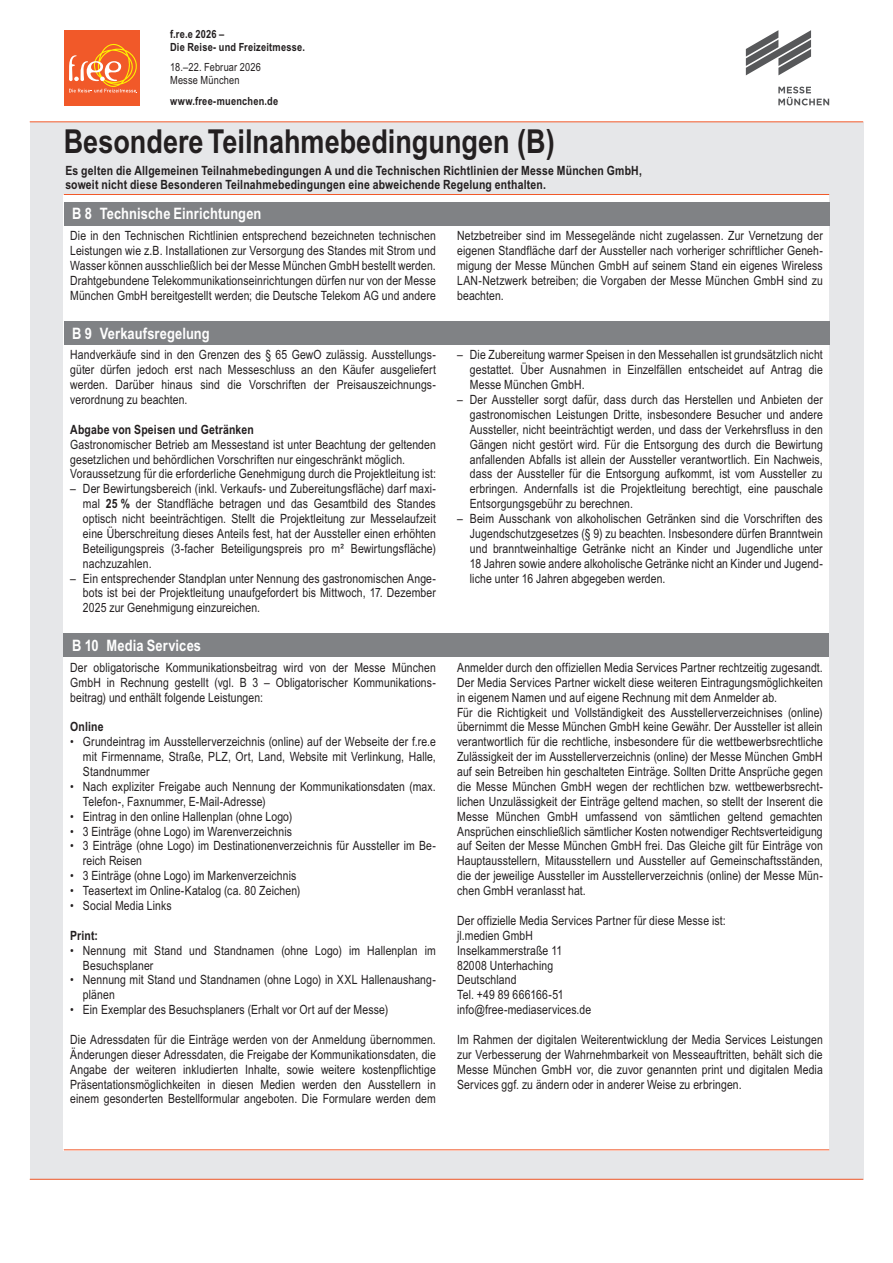
<style>
.page{position:relative;width:893px;height:1263px;background:#fff}
.page>*{position:absolute;margin:0;border:0;box-sizing:border-box;transform-origin:0 0}
.t1{font:700 33px "Arial Narrow";color:#231f20}
.t2{font:700 15.75px "Arial Narrow";letter-spacing:.005em;color:#fff}
.t3{font:12.75px/14.9px "Arial Narrow";letter-spacing:.01em;color:#231f20;text-align:justify}
.t4{font:700 12.75px/14.2px "Arial Narrow";letter-spacing:.015em;color:#231f20}
.t5{font:700 11.25px/12.8px "Arial Narrow";letter-spacing:.02em;color:#231f20}
.t6{font:11.25px/12.8px "Arial Narrow";letter-spacing:.015em;color:#231f20}
.s1{font-weight:700}
</style>
<div class="page">
<div style="left:30px;top:122px;width:833px;height:1057px;background:#e6e7e9"></div>
<hr style="left:30px;top:1179px;width:833px;height:1px;background:#f15929">
<div style="left:64px;top:194px;width:765px;height:956px;background:#fff"></div>
<hr style="left:30px;top:121px;width:833px;height:1px;background:#f15929">
<hr style="left:64px;top:1149px;width:765px;height:1px;background:#f15929">
<hr style="left:64px;top:194px;width:765px;height:1px;background:#f15929">
<svg style="left:746px;top:30px;width:65px;height:45px"></svg>
<svg style="left:778px;top:87px;width:51px;height:18px"></svg>
<div style="left:64px;top:321px;width:765px;height:23px;background:#808285"></div>
<div style="left:64px;top:202px;width:765px;height:23px;background:#808285"></div>
<div style="left:64px;top:634px;width:765px;height:23px;background:#808285"></div>
<div style="left:64px;top:30px;width:75px;height:75px;background:#f15929"></div>
<svg style="left:69px;top:44px;width:68px;height:49px"></svg>
<p class="t5" style="left:170px;top:27px;width:136px">f.re.e 2026 –<br>Die Reise- und Freizeitmesse.</p>
<p class="t6" style="left:170px;top:61px;width:92px">18.–22. Februar 2026<br>Messe München</p>
<p class="t5" style="left:170px;top:94px;width:110px">www.free-muenchen.de</p>
<h1 class="t1" style="left:64px;top:116px;width:492px">Besondere Teilnahmebedingungen (B)</h1>
<p class="t4" style="left:65px;top:162px;width:578px">Es gelten die Allgemeinen Teilnahmebedingungen A und die Technischen Richtlinien der Messe München GmbH, soweit nicht diese Besonderen Teilnahmebedingungen eine abweichende Regelung enthalten.</p>
<p class="t2" style="left:72px;top:202px;width:191px">B 8 Technische Einrichtungen</p>
<p class="t3" style="left:70px;top:228px;width:367px">Die in den Technischen Richtlinien entsprechend bezeichneten technischen Leistungen wie z.B. Installationen zur Versorgung des Standes mit Strom und Wasser können ausschließlich bei der Messe München GmbH bestellt werden.<br>Drahtgebundene Telekommunikationseinrichtungen dürfen nur von der Messe München GmbH bereitgestellt werden; die Deutsche Telekom AG und andere</p>
<p class="t3" style="left:457px;top:228px;width:367px">Netzbetreiber sind im Messegelände nicht zugelassen. Zur Vernetzung der eigenen Standfläche darf der Aussteller nach vorheriger schriftlicher Geneh&shy;migung der Messe München GmbH auf seinem Stand ein eigenes Wireless LAN-Netzwerk betreiben; die Vorgaben der Messe München GmbH sind zu beachten.</p>
<p class="t2" style="left:72px;top:321px;width:139px">B 9 Verkaufsregelung</p>
<p class="t3" style="left:70px;top:347px;width:367px">Handverkäufe sind in den Grenzen des § 65 GewO zulässig. Ausstellungs&shy;güter dürfen jedoch erst nach Messeschluss an den Käufer ausgeliefert werden. Darüber hinaus sind die Vorschriften der Preisauszeichnungs&shy;verordnung zu beachten.</p>
<p class="t4" style="left:70px;top:421px;width:185px">Abgabe von Speisen und Getränken</p>
<p class="t3" style="left:70px;top:436px;width:367px;text-align:left">Gastronomischer Betrieb am Messestand ist unter Beachtung der geltenden gesetzlichen und behördlichen Vorschriften nur eingeschränkt möglich.<br>Voraussetzung für die erforderliche Genehmigung durch die Projektleitung ist:</p>
<p class="t3" style="left:83px;top:481px;width:354px;text-indent:-13px">– Der Bewirtungsbereich (inkl. Verkaufs- und Zubereitungsfläche) darf maxi&shy;mal <span class="s1">25 %</span> der Standfläche betragen und das Gesamtbild des Standes optisch nicht beeinträchtigen. Stellt die Projektleitung zur Messelaufzeit eine Überschreitung dieses Anteils fest, hat der Aussteller einen erhöhten Beteiligungspreis (3-facher Beteiligungspreis pro m² Bewirtungsfläche) nachzuzahlen.</p>
<p class="t3" style="left:83px;top:570px;width:354px;text-indent:-13px">– Ein entsprechender Standplan unter Nennung des gastronomischen Ange&shy;bots ist bei der Projektleitung unaufgefordert bis Mittwoch, 17. Dezember 2025 zur Genehmigung einzureichen.</p>
<p class="t2" style="left:72px;top:634px;width:130px">B 10 Media Services</p>
<p class="t3" style="left:70px;top:659px;width:367px">Der obligatorische Kommunikationsbeitrag wird von der Messe München GmbH in Rechnung gestellt (vgl. B 3 – Obligatorischer Kommunikations&shy;beitrag) und enthält folgende Leistungen:</p>
<p class="t4" style="left:70px;top:719px;width:35px">Online</p>
<p class="t3" style="left:83px;top:734px;width:354px;text-indent:-13px">• Grundeintrag im Ausstellerverzeichnis (online) auf der Webseite der f.re.e mit Firmenname, Straße, PLZ, Ort, Land, Website mit Verlinkung, Halle, Standnummer</p>
<p class="t3" style="left:83px;top:778px;width:354px;text-indent:-13px">• Nach expliziter Freigabe auch Nennung der Kommunikationsdaten (max.<br>Telefon-, Faxnummer, E-Mail-Adresse)</p>
<p class="t3" style="left:70px;top:808px;width:224px">• Eintrag in den online Hallenplan (ohne Logo)</p>
<p class="t3" style="left:70px;top:823px;width:223px">• 3 Einträge (ohne Logo) im Warenverzeichnis</p>
<p class="t3" style="left:83px;top:838px;width:354px;text-indent:-13px">• 3 Einträge (ohne Logo) im Destinationenverzeichnis für Aussteller im Be&shy;reich Reisen</p>
<p class="t3" style="left:70px;top:868px;width:228px">• 3 Einträge (ohne Logo) im Markenverzeichnis</p>
<p class="t3" style="left:70px;top:883px;width:232px">• Teasertext im Online-Katalog (ca. 80 Zeichen)</p>
<p class="t3" style="left:70px;top:897px;width:103px">• Social Media Links</p>
<p class="t4" style="left:70px;top:927px;width:29px">Print:</p>
<p class="t3" style="left:83px;top:942px;width:354px;text-indent:-13px">• Nennung mit Stand und Standnamen (ohne Logo) im Hallenplan im<br>Besuchsplaner</p>
<p class="t3" style="left:83px;top:972px;width:354px;text-indent:-13px">• Nennung mit Stand und Standnamen (ohne Logo) in XXL Hallenaushang&shy;plänen</p>
<p class="t3" style="left:70px;top:1002px;width:320px">• Ein Exemplar des Besuchsplaners (Erhalt vor Ort auf der Messe)</p>
<p class="t3" style="left:70px;top:1031px;width:367px">Die Adressdaten für die Einträge werden von der Anmeldung übernommen.<br>Änderungen dieser Adressdaten, die Freigabe der Kommunikationsdaten, die Angabe der weiteren inkludierten Inhalte, sowie weitere kostenpflichtige Präsentationsmöglichkeiten in diesen Medien werden den Ausstellern in einem gesonderten Bestellformular angeboten. Die Formulare werden dem</p>
<p class="t3" style="left:470px;top:347px;width:354px;text-indent:-13px">– Die Zubereitung warmer Speisen in den Messehallen ist grundsätzlich nicht gestattet. Über Ausnahmen in Einzelfällen entscheidet auf Antrag die Messe München GmbH.</p>
<p class="t3" style="left:470px;top:392px;width:354px;text-indent:-13px">– Der Aussteller sorgt dafür, dass durch das Herstellen und Anbieten der gastronomischen Leistungen Dritte, insbesondere Besucher und andere Aussteller, nicht beeinträchtigt werden, und dass der Verkehrsfluss in den Gängen nicht gestört wird. Für die Entsorgung des durch die Bewirtung anfallenden Abfalls ist allein der Aussteller verantwortlich. Ein Nachweis, dass der Aussteller für die Entsorgung aufkommt, ist vom Aussteller zu erbringen. Andernfalls ist die Projektleitung berechtigt, eine pauschale Entsorgungsgebühr zu berechnen.</p>
<p class="t3" style="left:470px;top:511px;width:354px;text-indent:-13px">– Beim Ausschank von alkoholischen Getränken sind die Vorschriften des Jugendschutzgesetzes (§ 9) zu beachten. Insbesondere dürfen Branntwein und branntweinhaltige Getränke nicht an Kinder und Jugendliche unter 18 Jahren sowie andere alkoholische Getränke nicht an Kinder und Jugend&shy;liche unter 16 Jahren abgegeben werden.</p>
<p class="t3" style="left:457px;top:659px;width:367px;text-align:left">Anmelder durch den offiziellen Media Services Partner rechtzeitig zugesandt.<br>Der Media Services Partner wickelt diese weiteren Eintragungsmöglichkeiten in eigenem Namen und auf eigene Rechnung mit dem Anmelder ab.<br>Für die Richtigkeit und Vollständigkeit des Ausstellerverzeichnises (online) übernimmt die Messe München GmbH keine Gewähr. Der Aussteller ist allein verantwortlich für die rechtliche, insbesondere für die wettbewerbsrechtliche Zulässigkeit der im Ausstellerverzeichnis (online) der Messe München GmbH auf sein Betreiben hin geschalteten Einträge. Sollten Dritte Ansprüche gegen die Messe München GmbH wegen der rechtlichen bzw. wettbewerbsrecht&shy;lichen Unzulässigkeit der Einträge geltend machen, so stellt der Inserent die Messe München GmbH umfassend von sämtlichen geltend gemachten Ansprüchen einschließlich sämtlicher Kosten notwendiger Rechtsverteidigung auf Seiten der Messe München GmbH frei. Das Gleiche gilt für Einträge von Hauptausstellern, Mitausstellern und Aussteller auf Gemeinschaftsständen, die der jeweilige Aussteller im Ausstellerverzeichnis (online) der Messe Mün&shy;chen GmbH veranlasst hat.</p>
<p class="t3" style="left:457px;top:912px;width:270px;text-align:left">Der offizielle Media Services Partner für diese Messe ist: jl.medien GmbH<br>Inselkammerstraße 11<br>82008 Unterhaching<br>Deutschland<br>Tel. +49 89 666166-51<br>info@free-mediaservices.de</p>
<p class="t3" style="left:457px;top:1031px;width:367px">Im Rahmen der digitalen Weiterentwicklung der Media Services Leistungen zur Verbesserung der Wahrnehmbarkeit von Messeauftritten, behält sich die Messe München GmbH vor, die zuvor genannten print und digitalen Media Services ggf. zu ändern oder in anderer Weise zu erbringen.</p>
</div>
